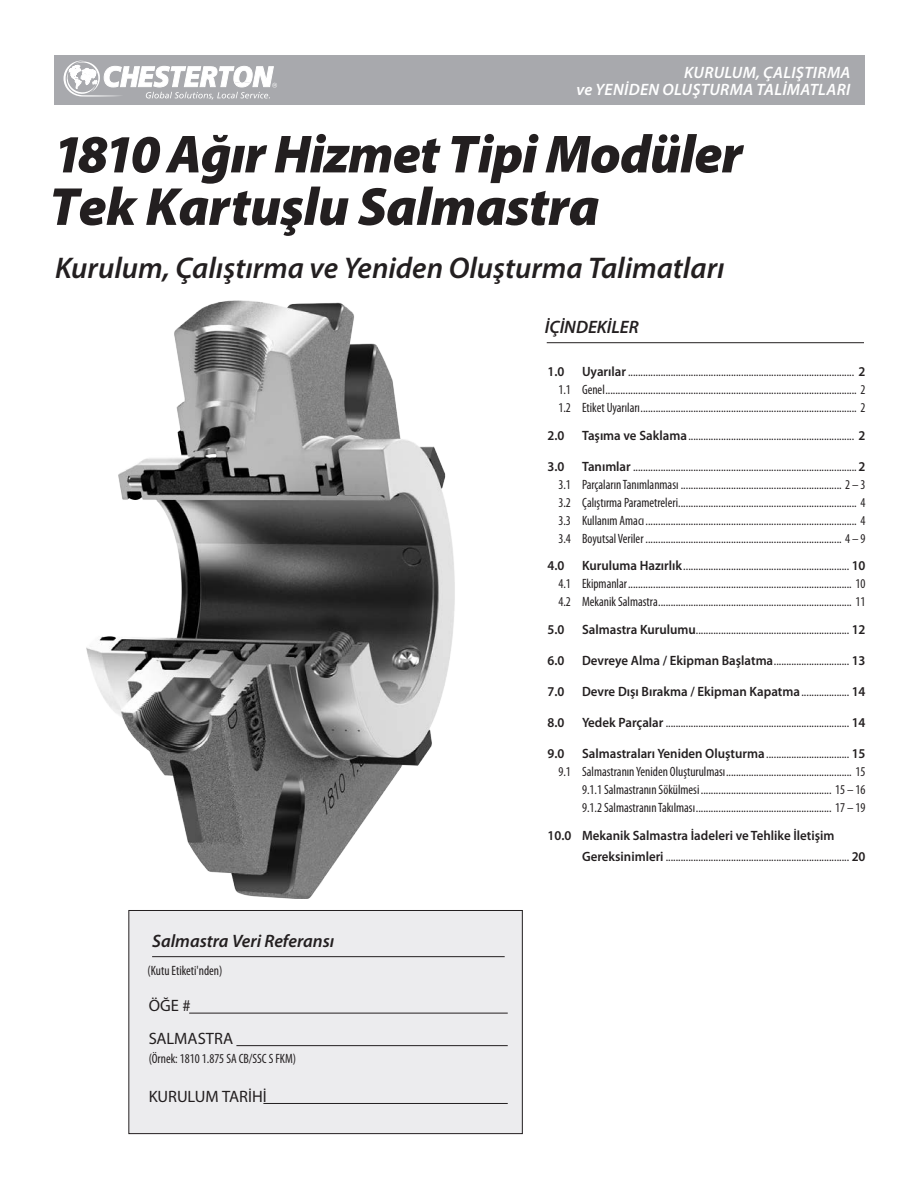
<style>
.page{position:relative;width:918px;height:1188px;background:#fff}
.page>*{position:absolute;margin:0;border:0;box-sizing:border-box;transform-origin:0 0}
.t1{font:italic 900 54px/52.5px "Myriad Pro";letter-spacing:-.02em;color:#231f20}
.t2{font:italic 600 30px "Myriad Pro";color:#231f20}
.t3{font:italic 600 18px "Myriad Pro";color:#231f20}
.t4{font:italic 600 16.5px/16.5px "Myriad Pro";letter-spacing:.02em;color:#fff;text-align:right}
.t5{font:16.5px/32.5px "Myriad Pro";color:#231f20}
.t6{font:condensed 13.5px/18px "Myriad Pro";color:#231f20;text-align:justify;scale:.96 1}
.t7{font:600 13.5px "Myriad Pro";color:#231f20;scale:.96 1}
.s1{font-weight:600;font-stretch:normal}
.s2{font-weight:400;font-stretch:condensed}
</style>
<div class="page">
<img style="left:86px;top:300px;width:503px;height:599px">
<hr style="left:547px;top:342px;width:317px;height:1px;background:#231f20">
<div style="left:54px;top:55px;width:810px;height:50px;background:#a8a9ad"></div>
<svg style="left:64px;top:60px;width:213px;height:40px"></svg>
<div style="left:129px;top:910px;width:393px;height:224px;background:#ececee"></div>
<hr style="left:152px;top:956px;width:353px;height:1px;background:#231f20">
<div style="left:128px;top:910px;width:395px;height:224px;border:1px solid #231f20"></div>
<hr style="left:189px;top:1013px;width:319px;height:1px;background:#231f20">
<hr style="left:236px;top:1045px;width:272px;height:1px;background:#231f20">
<hr style="left:263px;top:1103px;width:245px;height:1px;background:#231f20">
<p class="t4" style="left:576px;top:64px;width:275px">KURULUM, ÇALIŞTIRMA<br>ve YENİDEN OLUŞTURMA TALİMATLARI</p>
<h1 class="t1" style="left:49px;top:126px;width:695px">1810 Ağır Hizmet Tipi Modüler<br>Tek Kartuşlu Salmastra</h1>
<h2 class="t2" style="left:55px;top:249px;width:671px">Kurulum, Çalıştırma ve Yeniden Oluşturma Talimatları</h2>
<h3 class="t3" style="left:545px;top:316px;width:96px">İÇİNDEKİLER</h3>
<h3 class="t3" style="left:152px;top:930px;width:184px">Salmastra Veri Referansı</h3>
<p class="t6" style="left:148px;top:962px;width:79px">(Kutu Etiketi'nden)</p>
<p class="t5" style="left:149px;top:989px;width:86px">ÖĞE #<br>SALMASTRA</p>
<p class="t6" style="left:149px;top:1050px;width:155px">(Örnek: 1810 1.875 SA CB/SSC S FKM)</p>
<p class="t5" style="left:149px;top:1080px;width:120px">KURULUM TARİHİ</p>
<p class="t6" style="left:558px;top:363px;width:322px;text-indent:24px"><span class="s1">Uyarılar</span>.......................................................................................... <span class="s1">2<br></span>1.1 Genel.................................................................................................... 2<br>1.2 Etiket Uyarıları...................................................................................... 2</p>
<p class="t7" style="left:548px;top:426px;width:19px">2.0</p>
<p class="t6" style="left:582px;top:426px;width:297px"><span class="s1">Taşıma ve Saklama</span>.................................................................. <span class="s1">2</span></p>
<p class="t7" style="left:548px;top:457px;width:19px">3.0</p>
<p class="t7" style="left:548px;top:363px;width:19px">1.0</p>
<p class="t6" style="left:558px;top:457px;width:322px;text-indent:24px"><span class="s1">Tanımlar</span> ......................................................................................... <span class="s1">2<br></span>3.1 Parçaların Tanımlanması ................................................................ 2 – 3<br>3.2 Çalıştırma Parametreleri....................................................................... 4<br>3.3 Kullanım Amacı.................................................................................... 4<br>3.4 Boyutsal Veriler .............................................................................. 4 – 9</p>
<p class="t7" style="left:548px;top:557px;width:19px">4.0</p>
<p class="t6" style="left:558px;top:557px;width:322px;text-indent:24px"><span class="s1">Kuruluma Hazırlık</span>.................................................................. <span class="s1">10<br></span>4.1 Ekipmanlar......................................................................................... 10<br>4.2 Mekanik Salmastra............................................................................. 11</p>
<p class="t7" style="left:548px;top:621px;width:19px">5.0</p>
<p class="t6" style="left:582px;top:621px;width:297px"><span class="s1">Salmastra Kurulumu</span>............................................................. <span class="s1">12</span></p>
<p class="t7" style="left:548px;top:652px;width:19px">6.0</p>
<p class="t6" style="left:582px;top:652px;width:297px"><span class="s1">Devreye Alma / Ekipman Başlatma</span>.............................. <span class="s1">13</span></p>
<p class="t7" style="left:548px;top:683px;width:19px">7.0</p>
<p class="t7" style="left:582px;top:683px;width:297px">Devre Dışı Bırakma / Ekipman Kapatma<span class="s2">...................</span> 14</p>
<p class="t7" style="left:548px;top:714px;width:19px">8.0</p>
<p class="t6" style="left:582px;top:714px;width:297px"><span class="s1">Yedek Parçalar</span> ......................................................................... <span class="s1">14</span></p>
<p class="t7" style="left:548px;top:745px;width:19px">9.0</p>
<p class="t6" style="left:558px;top:745px;width:322px;text-align:right"><span class="s1">Salmastraları Yeniden Oluşturma</span>................................. <span class="s1">15<br></span>9.1 Salmastranın Yeniden Oluşturulması.................................................. 15<br>9.1.1 Salmastranın Sökülmesi .................................................... 15 – 16<br>9.1.2 Salmastranın Takılması...................................................... 17 – 19</p>
<p class="t6" style="left:582px;top:825px;width:297px;line-height:21px;text-indent:-35px"><span class="s1">10.0 Mekanik Salmastra İadeleri ve Tehlike İletişim<br>Gereksinimleri</span> ......................................................................... <span class="s1">20</span></p>
</div>
